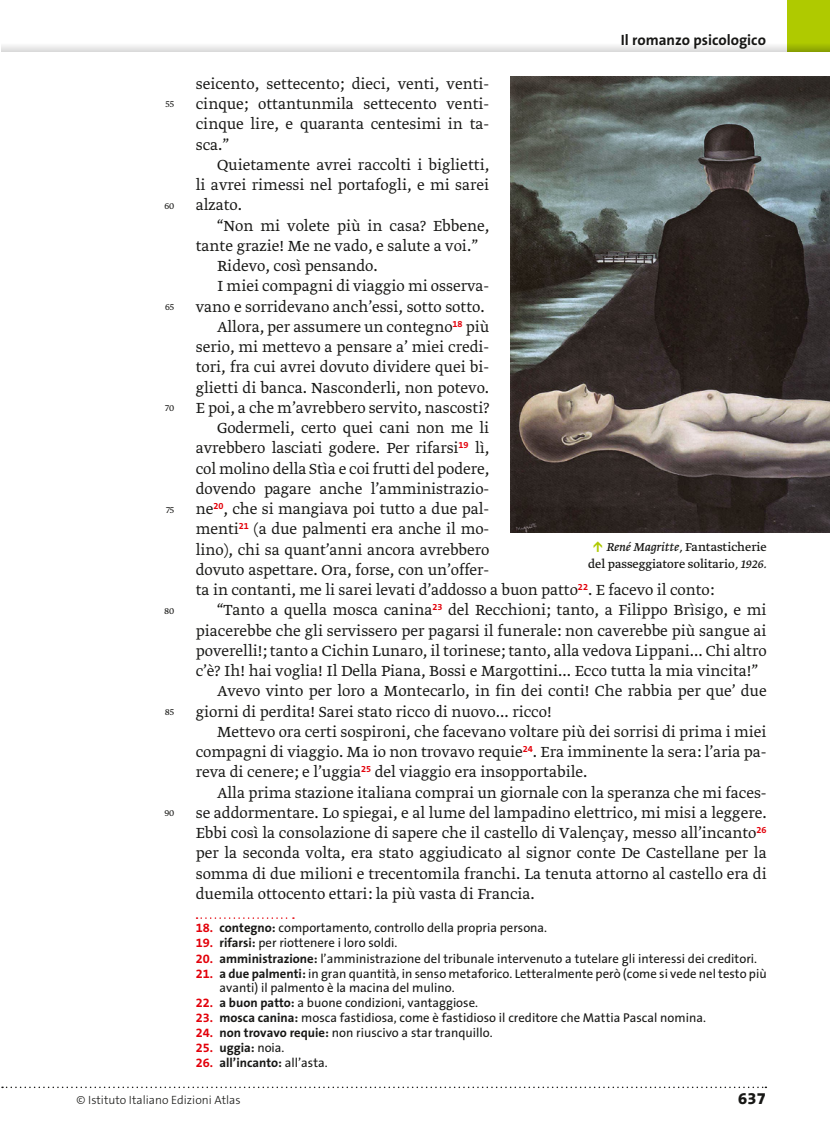
<style>
.page{position:relative;width:830px;height:1127px;background:#fff}
.page>*{position:absolute;margin:0;border:0;box-sizing:border-box;transform-origin:0 0}
.t1{font:300 17.25px/20.2px "Greta Text Pro";color:#171715;text-align:justify}
.t2{font:800 16.5px "The Sans B8";color:#171715}
.t3{font:700 15px "The Sans B7";color:#171715}
.t4{font:13.5px/16.5px "Greta Text Pro";letter-spacing:-.005em;color:#171715}
.t5{font:12.75px/14.2px "The Sans B5 Plain";color:#171715}
.t6{font:700 12.75px "The Sans B7";color:#171715}
.t7{font:300 12px "The Sans B3";color:#171715}
.t8{font:300 10.5px "Greta Text Pro";color:#171715}
.s1{font-family:"The Sans B7";font-weight:700;color:#e3000a}
.s2{font-family:"The Sans B7";font-weight:700}
.s3{color:#e3000a}
.s4{font-family:"The Sans B5 Plain";font-weight:400}
.s5{font-family:"DIN Pro";font-weight:900;font-size:11.25px;color:#afca00}
.s6{font-style:italic}
</style>
<div class="page">
<div style="left:1px;top:43px;width:786px;height:8px;background:#eeeded"></div>
<div style="left:787px;top:0;width:42px;height:51px;background:#afca00"></div>
<svg style="left:787px;top:45px;width:42px;height:6px"></svg>
<svg style="left:2px;top:1086px;width:764px;height:2px"></svg>
<svg style="left:196px;top:917px;width:98px;height:2px"></svg>
<img style="left:510px;top:77px;width:319px;height:456px">
<p class="t8" style="left:165px;top:98px;width:10px">55</p>
<p class="t8" style="left:164px;top:199px;width:11px">60</p>
<p class="t8" style="left:165px;top:300px;width:11px">65</p>
<p class="t8" style="left:165px;top:402px;width:11px">70</p>
<p class="t8" style="left:166px;top:503px;width:10px">75</p>
<p class="t8" style="left:164px;top:604px;width:12px">80</p>
<p class="t8" style="left:165px;top:705px;width:11px">85</p>
<p class="t8" style="left:164px;top:807px;width:11px">90</p>
<p class="t3" style="left:620px;top:32px;width:147px">Il romanzo psicologico</p>
<p class="t1" style="left:196px;top:74px;width:295px">seicento, settecento; dieci, venti, venti&shy;cinque; ottantunmila settecento venti&shy;cinque lire, e quaranta centesimi in ta&shy;sca.”</p>
<p class="t1" style="left:196px;top:155px;width:295px;text-indent:21px">Quietamente avrei raccolti i biglietti, li avrei rimessi nel portafogli, e mi sarei alzato.</p>
<p class="t1" style="left:217px;top:216px;width:273px">“Non mi volete più in casa? Ebbene,</p>
<p class="t1" style="left:196px;top:236px;width:283px">tante grazie! Me ne vado, e salute a voi.”</p>
<p class="t1" style="left:217px;top:256px;width:162px">Ridevo, così pensando.</p>
<p class="t1" style="left:217px;top:277px;width:273px">I miei compagni di viaggio mi osserva-</p>
<p class="t1" style="left:196px;top:297px;width:290px">vano e sorridevano anch’essi, sotto sotto.</p>
<p class="t1" style="left:217px;top:317px;width:273px">Allora, per assumere un contegno<sup>18</sup> più</p>
<p class="t1" style="left:196px;top:337px;width:295px">serio, mi mettevo a pensare a’ miei credi-</p>
<p class="t1" style="left:196px;top:358px;width:295px">tori, fra cui avrei dovuto dividere quei bi-</p>
<p class="t1" style="left:196px;top:378px;width:295px">glietti di banca. Nasconderli, non potevo.</p>
<p class="t1" style="left:196px;top:398px;width:295px">E poi, a che m’avrebbero servito, nascosti?</p>
<p class="t1" style="left:217px;top:418px;width:273px">Godermeli, certo quei cani non me li</p>
<p class="t1" style="left:196px;top:439px;width:295px">avrebbero lasciati godere. Per rifarsi<sup>19</sup> lì,</p>
<p class="t1" style="left:196px;top:459px;width:295px">col molino della Stìa e coi frutti del podere,</p>
<p class="t1" style="left:196px;top:479px;width:295px">dovendo pagare anche l’amministrazio-</p>
<p class="t1" style="left:196px;top:499px;width:295px">ne<sup>20</sup>, che si mangiava poi tutto a due pal-</p>
<p class="t1" style="left:196px;top:520px;width:295px">menti<sup>21</sup> (a due palmenti era anche il mo-</p>
<p class="t1" style="left:196px;top:540px;width:295px">lino), chi sa quant’anni ancora avrebbero</p>
<p class="t1" style="left:196px;top:560px;width:295px">dovuto aspettare. Ora, forse, con un’offer-</p>
<p class="t1" style="left:196px;top:580px;width:519px">ta in contanti, me li sarei levati d’addosso a buon patto<sup>22</sup>. E facevo il conto:</p>
<p class="t1" style="left:217px;top:601px;width:550px">“Tanto a quella mosca canina<sup>23</sup> del Recchioni; tanto, a Filippo Brìsigo, e mi</p>
<p class="t1" style="left:196px;top:621px;width:572px">piacerebbe che gli servissero per pagarsi il funerale: non caverebbe più sangue ai</p>
<p class="t1" style="left:196px;top:641px;width:572px">poverelli!; tanto a Cichin Lunaro, il torinese; tanto, alla vedova Lippani... Chi altro</p>
<p class="t1" style="left:196px;top:661px;width:563px">c’è? Ih! hai voglia! Il Della Piana, Bossi e Margottini... Ecco tutta la mia vincita!”</p>
<p class="t1" style="left:217px;top:682px;width:551px">Avevo vinto per loro a Montecarlo, in fin dei conti! Che rabbia per que’ due</p>
<p class="t1" style="left:196px;top:702px;width:357px">giorni di perdita! Sarei stato ricco di nuovo... ricco!</p>
<p class="t1" style="left:217px;top:722px;width:551px">Mettevo ora certi sospironi, che facevano voltare più dei sorrisi di prima i miei</p>
<p class="t1" style="left:196px;top:742px;width:572px">compagni di viaggio. Ma io non trovavo requie<sup>24</sup>. Era imminente la sera: l’aria pa-</p>
<p class="t1" style="left:196px;top:763px;width:393px">reva di cenere; e l’uggia<sup>25</sup> del viaggio era insopportabile.</p>
<p class="t1" style="left:217px;top:783px;width:551px">Alla prima stazione italiana comprai un giornale con la speranza che mi faces-</p>
<p class="t1" style="left:196px;top:803px;width:572px">se addormentare. Lo spiegai, e al lume del lampadino elettrico, mi misi a leggere.</p>
<p class="t1" style="left:196px;top:823px;width:572px">Ebbi così la consolazione di sapere che il castello di Valençay, messo all’incanto<sup>26</sup></p>
<p class="t1" style="left:196px;top:844px;width:572px">per la seconda volta, era stato aggiudicato al signor conte De Castellane per la</p>
<p class="t1" style="left:196px;top:864px;width:572px">somma di due milioni e trecentomila franchi. La tenuta attorno al castello era di</p>
<p class="t1" style="left:196px;top:884px;width:340px">duemila ottocento ettari: la più vasta di Francia.</p>
<p class="t5" style="left:196px;top:922px;width:353px"><span class="s1">18.</span> <span class="s2">contegno:</span> comportamento, controllo della propria persona.</p>
<p class="t5" style="left:196px;top:937px;width:203px"><span class="s1">19.</span> <span class="s2">rifarsi:</span> per riottenere i loro soldi.</p>
<p class="t5" style="left:196px;top:952px;width:562px"><span class="s1">20.</span> <span class="s2">amministrazione:</span> l’amministrazione del tribunale intervenuto a tutelare gli interessi dei creditori.</p>
<p class="t5" style="left:219px;top:967px;width:548px;text-indent:-24px"><span class="s1">21.</span> <span class="s2">a due palmenti:</span> in gran quantità, in senso metaforico. Letteralmente però (come si vede nel testo più avanti) il palmento è la macina del mulino.</p>
<p class="t5" style="left:196px;top:996px;width:284px"><span class="s1">22.</span> <span class="s2">a buon patto:</span> a buone condizioni, vantaggiose.</p>
<p class="t5" style="left:196px;top:1011px;width:511px"><span class="s1">23.</span> <span class="s2">mosca canina:</span> mosca fastidiosa, come è fastidioso il creditore che Mattia Pascal nomina.</p>
<p class="t5" style="left:196px;top:1026px;width:298px"><span class="s1">24.</span> <span class="s2">non trovavo requie:</span> non riuscivo a star tranquillo.</p>
<p class="t6" style="left:196px;top:1041px;width:90px"><span class="s3">25.</span> uggia: <span class="s4">noia.</span></p>
<p class="t6" style="left:196px;top:1056px;width:133px"><span class="s3">26.</span> all’incanto: <span class="s4">all’asta.</span></p>
<p class="t4" style="left:588px;top:539px;width:180px"><span class="s5">↑</span> <span class="s6">René Magritte,</span> Fantasticherie del passeggiatore solitario<span class="s6">, 1926.</span></p>
<p class="t7" style="left:77px;top:1093px;width:165px">© Istituto Italiano Edizioni Atlas</p>
<p class="t2" style="left:737px;top:1089px;width:29px">637</p>
</div>
